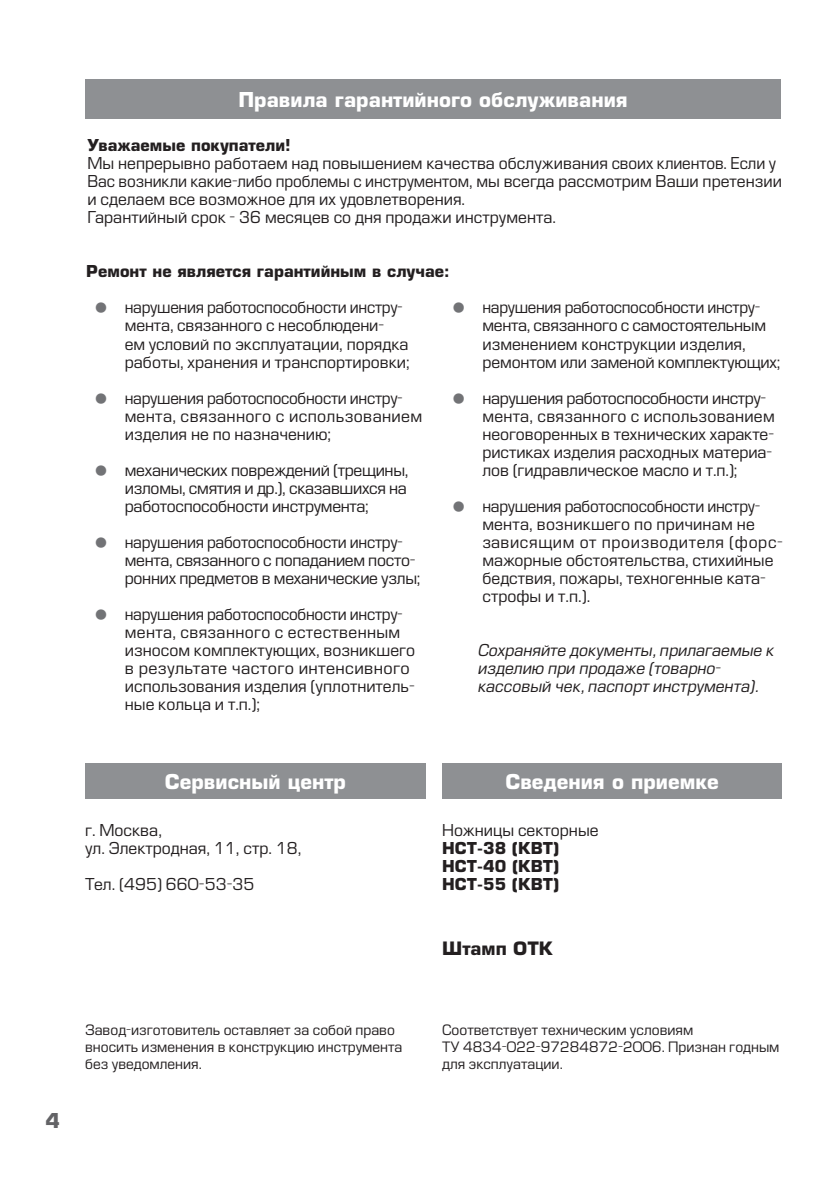
<style>
.page{position:relative;width:840px;height:1191px;background:#fff}
.page>*{position:absolute;margin:0;border:0;box-sizing:border-box;transform-origin:0 0}
.t1{font:700 20px "Europe";color:#fff}
.t2{font:700 20px "Europe";color:#636366}
.t3{font:700 18px "Europe";color:#231f20}
.t4{font:16px/18px "Europe";color:#231f20}
.t5{font:16px/18px "Europe";letter-spacing:-.02em;color:#231f20}
.t6{font:italic 16px/18px "Europe";color:#231f20}
.t7{font:700 16px/18px "Europe";color:#231f20;text-align:justify}
.t8{font:14px/16.8px "Europe";color:#231f20}
.s1{font-size:48px;color:#727376}
</style>
<div class="page">
<div style="left:85px;top:79px;width:695px;height:39px;background:#8e9093"></div>
<div style="left:85px;top:763px;width:340px;height:36px;background:#8e9093"></div>
<div style="left:442px;top:763px;width:339px;height:36px;background:#8e9093"></div>
<p class="t1" style="left:238px;top:87px;width:390px">Правила гарантийного обслуживания</p>
<p class="t7" style="left:87px;top:137px;width:205px">Уважаемые покупатели!</p>
<p class="t4" style="left:87px;top:155px;width:695px">Мы непрерывно работаем над повышением качества обслуживания своих клиентов. Если у Вас возникли какие-либо проблемы с инструментом, мы всегда рассмотрим Ваши претензии и сделаем все возможное для их удовлетворения.<br>Гарантийный срок - 36 месяцев со дня продажи инструмента.</p>
<p class="t7" style="left:86px;top:263px;width:365px">Ремонт не является гарантийным в случае:</p>
<p class="t4" style="left:125px;top:299px;width:286px;text-indent:-40px"><span class="s1">•</span> нарушения работоспособности инстру&shy;мента, связанного с несоблюдени-<br>ем условий по эксплуатации, порядка работы, хранения и транспортировки;</p>
<p class="t4" style="left:125px;top:389px;width:299px;text-indent:-40px"><span class="s1">•</span> нарушения работоспособности инстру&shy;мента, связанного с использованием изделия не по назначению;</p>
<p class="t4" style="left:125px;top:461px;width:285px;text-align:justify;text-indent:-40px"><span class="s1">•</span> механических повреждений (трещины, изломы, смятия и др.), сказавшихся на работоспособности инструмента;</p>
<p class="t5" style="left:125px;top:533px;width:297px;text-indent:-40px"><span class="s1">•</span> нарушения работоспособности инстру&shy;мента, связанного с попаданием посто&shy;ронних предметов в механические узлы;</p>
<p class="t4" style="left:125px;top:605px;width:291px;text-indent:-40px"><span class="s1">•</span> нарушения работоспособности инстру&shy;мента, связанного с естественным износом комплектующих, возникшего в результате частого интенсивного использования изделия (уплотнитель&shy;ные кольца и т.п.);</p>
<p class="t5" style="left:482px;top:299px;width:299px;text-indent:-40px"><span class="s1">•</span> нарушения работоспособности инстру&shy;мента, связанного с самостоятельным изменением конструкции изделия, ремонтом или заменой комплектующих;</p>
<p class="t4" style="left:482px;top:389px;width:294px;text-indent:-40px"><span class="s1">•</span> нарушения работоспособности инстру&shy;мента, связанного с использованием неоговоренных в технических характе&shy;ристиках изделия расходных материа&shy;лов (гидравлическое масло и т.п.);</p>
<p class="t4" style="left:482px;top:497px;width:300px;text-indent:-40px"><span class="s1">•</span> нарушения работоспособности инстру&shy;мента, возникшего по причинам не зависящим от производителя (форс&shy;мажорные обстоятельства, стихийные бедствия, пожары, техногенные ката&shy;строфы и т.п.).</p>
<p class="t6" style="left:478px;top:641px;width:297px">Сохраняйте документы, прилагаемые к изделию при продаже (товарно&shy;кассовый чек, паспорт инструмента).</p>
<p class="t1" style="left:165px;top:770px;width:183px">Сервисный центр</p>
<p class="t4" style="left:85px;top:821px;width:218px">г. Москва,<br>ул. Электродная, 11, стр. 18,</p>
<p class="t4" style="left:85px;top:875px;width:171px">Тел. (495) 660-53-35</p>
<p class="t1" style="left:505px;top:770px;width:215px">Сведения о приемке</p>
<p class="t4" style="left:442px;top:821px;width:158px">Ножницы секторные</p>
<p class="t7" style="left:442px;top:839px;width:118px">НСТ-38 (КВТ)<br>НСТ-40 (КВТ)<br>НСТ-55 (КВТ)</p>
<p class="t3" style="left:442px;top:937px;width:112px">Штамп ОТК</p>
<p class="t2" style="left:45px;top:1108px;width:16px">4</p>
<p class="t8" style="left:85px;top:1022px;width:319px">Завод-изготовитель оставляет за собой право вносить изменения в конструкцию инструмента без уведомления.</p>
<p class="t8" style="left:442px;top:1022px;width:338px">Соответствует техническим условиям<br>ТУ 4834-022-97284872-2006. Признан годным для эксплуатации.</p>
</div>
